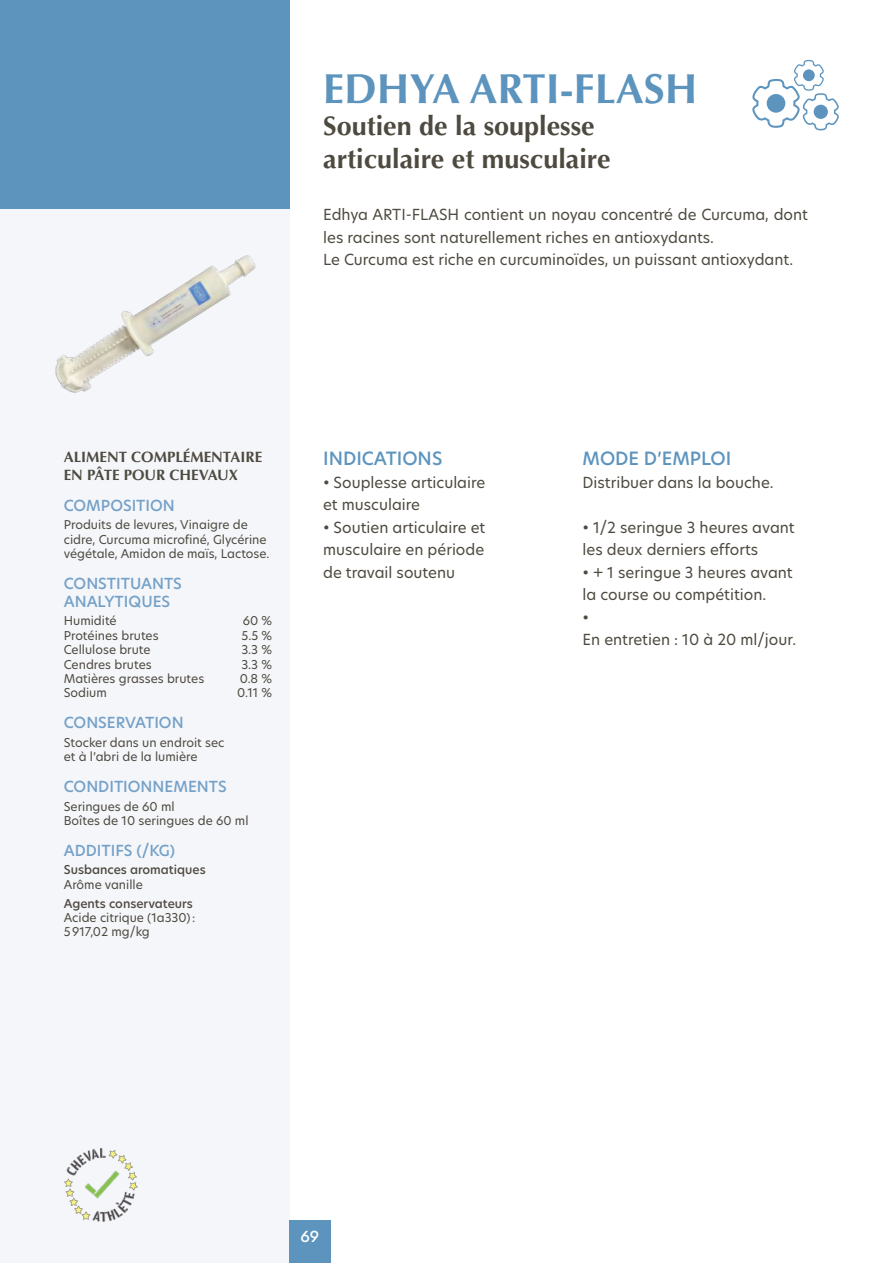
<style>
.page{position:relative;width:893px;height:1263px;background:#fff}
.page>*{position:absolute;margin:0;border:0;box-sizing:border-box;transform-origin:0 0}
.t1{font:700 42px "Optima LT Std";color:#5c94be}
.t2{font:700 27px/32.4px "Optima LT Std";color:#4e4a40}
.t3{font:500 18px "New Hero";color:#5c94be}
.t4{font:15px/22.5px "New Hero";color:#4e4a40}
.t5{font:500 15px/18px "New Hero";color:#74a0c7}
.t6{font:700 15px/18px "Optima LT Std";color:#4e4a40}
.t7{font:500 15px "New Hero";color:#fff}
.t8{font:12px/14.4px "New Hero";color:#4e4a40}
.t9{font:500 12px "New Hero";color:#4e4a40}
</style>
<div class="page">
<div style="left:0;top:208px;width:289px;height:1055px;background:#f4f6fa"></div>
<div style="left:0;top:0;width:289px;height:208px;background:#5c94be"></div>
<div style="left:289px;top:1220px;width:42px;height:43px;background:#5c94be"></div>
<img style="left:55px;top:255px;width:201px;height:138px">
<img style="left:64px;top:1148px;width:74px;height:74px">
<svg style="left:752px;top:59px;width:87px;height:71px"></svg>
<h1 class="t1" style="left:323px;top:64px;width:376px">EDHYA ARTI-FLASH</h1>
<h2 class="t2" style="left:323px;top:110px;width:289px">Soutien de la souplesse articulaire et musculaire</h2>
<p class="t4" style="left:323px;top:203px;width:486px">Edhya ARTI-FLASH contient un noyau concentré de Curcuma, dont les racines sont naturellement riches en antioxydants.<br>Le Curcuma est riche en curcuminoïdes, un puissant antioxydant.</p>
<p class="t6" style="left:64px;top:448px;width:200px">ALIMENT COMPLÉMENTAIRE<br>EN PÂTE POUR CHEVAUX</p>
<p class="t5" style="left:64px;top:496px;width:113px">COMPOSITION</p>
<p class="t8" style="left:64px;top:517px;width:207px">Produits de levures, Vinaigre de cidre, Curcuma microfiné, Glycérine végétale, Amidon de maïs, Lactose.</p>
<p class="t5" style="left:64px;top:574px;width:120px">CONSTITUANTS<br>ANALYTIQUES</p>
<p class="t8" style="left:64px;top:614px;width:54px">Humidité</p>
<p class="t8" style="left:243px;top:614px;width:31px">60 %</p>
<p class="t8" style="left:64px;top:628px;width:96px">Protéines brutes</p>
<p class="t8" style="left:242px;top:628px;width:32px">5.5 %</p>
<p class="t8" style="left:64px;top:642px;width:88px">Cellulose brute</p>
<p class="t8" style="left:241px;top:642px;width:32px">3.3 %</p>
<p class="t8" style="left:64px;top:657px;width:89px">Cendres brutes</p>
<p class="t8" style="left:241px;top:657px;width:32px">3.3 %</p>
<p class="t8" style="left:64px;top:671px;width:142px">Matières grasses brutes</p>
<p class="t8" style="left:240px;top:671px;width:34px">0.8 %</p>
<p class="t8" style="left:64px;top:686px;width:45px">Sodium</p>
<p class="t8" style="left:237px;top:686px;width:36px">0.11 %</p>
<p class="t5" style="left:64px;top:713px;width:121px">CONSERVATION</p>
<p class="t8" style="left:64px;top:735px;width:162px">Stocker dans un endroit sec et à l’abri de la lumière</p>
<p class="t5" style="left:64px;top:777px;width:164px">CONDITIONNEMENTS</p>
<p class="t8" style="left:64px;top:799px;width:186px">Seringues de 60 ml<br>Boîtes de 10 seringues de 60 ml</p>
<p class="t5" style="left:64px;top:841px;width:113px">ADDITIFS (/KG)</p>
<p class="t9" style="left:64px;top:862px;width:143px">Susbances aromatiques</p>
<p class="t8" style="left:64px;top:877px;width:81px">Arôme vanille</p>
<p class="t9" style="left:64px;top:895px;width:131px">Agents conservateurs</p>
<p class="t8" style="left:64px;top:910px;width:133px">Acide citrique (1a330):<br>5917,02 mg/kg</p>
<p class="t3" style="left:323px;top:446px;width:121px">INDICATIONS</p>
<p class="t4" style="left:323px;top:471px;width:164px">• Souplesse articulaire et musculaire</p>
<p class="t4" style="left:323px;top:516px;width:164px;text-align:justify">• Soutien articulaire et musculaire en période de travail soutenu</p>
<p class="t3" style="left:583px;top:446px;width:150px">MODE D’EMPLOI</p>
<p class="t4" style="left:583px;top:471px;width:193px">Distribuer dans la bouche.</p>
<p class="t4" style="left:583px;top:516px;width:214px">• 1/2 seringue 3 heures avant les deux derniers efforts</p>
<p class="t4" style="left:583px;top:561px;width:215px">• + 1 seringue 3 heures avant la course ou compétition.<br>•<br>En entretien : 10 à 20 ml/jour.</p>
<p class="t7" style="left:301px;top:1226px;width:20px">69</p>
</div>
